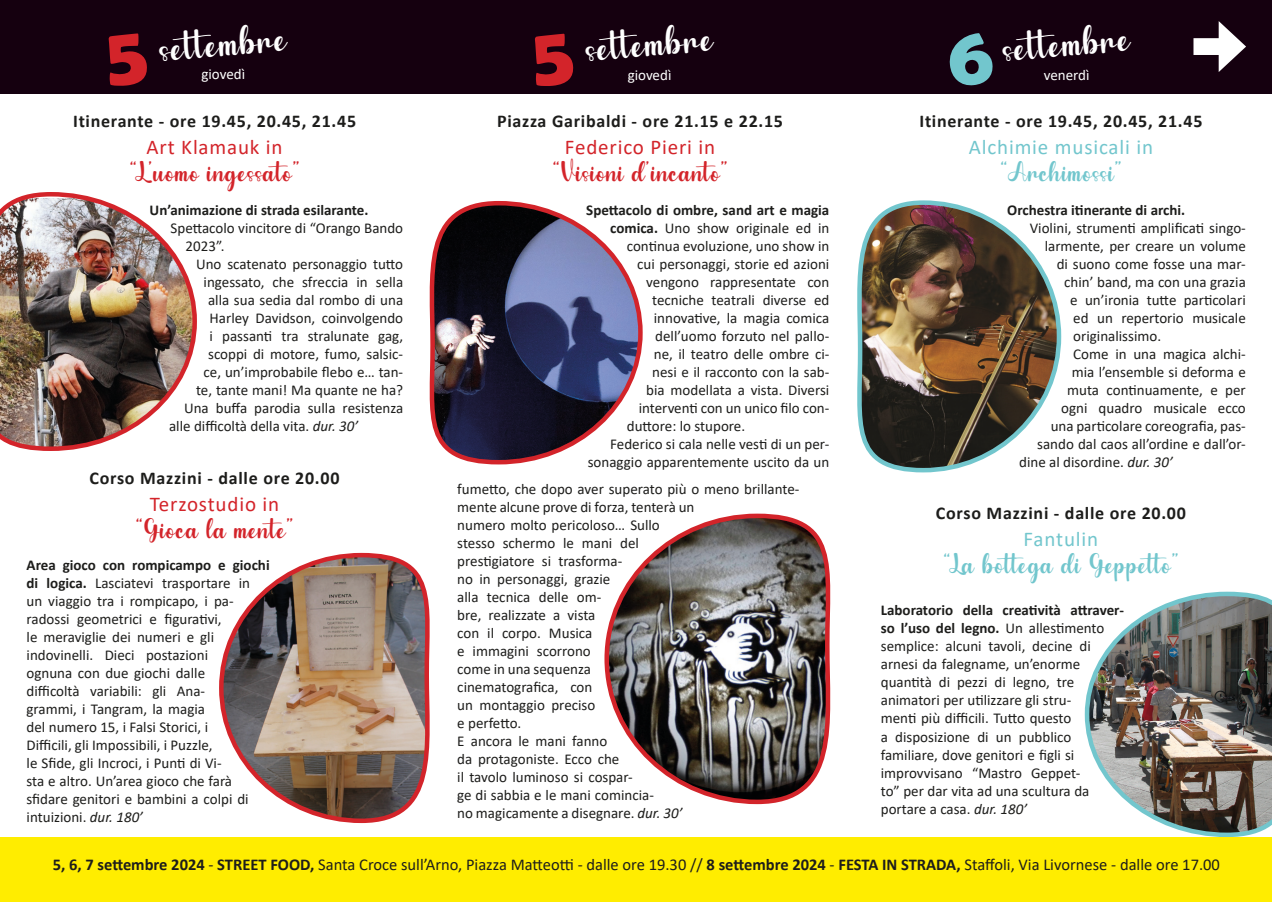
<style>
.page{position:relative;width:1272px;height:902px;background:#fff}
.page>*{position:absolute;margin:0;border:0;box-sizing:border-box;transform-origin:0 0}
.t1{font:30px "Chocolate";color:#fff}
.t2{font:21px "Chocolate";letter-spacing:.04em;color:#d3242a}
.t3{font:21px "Calibri";letter-spacing:.04em;color:#d3242a}
.t4{font:21px "Chocolate";letter-spacing:.04em;color:#72c6cd}
.t5{font:21px "Calibri";letter-spacing:.04em;color:#72c6cd}
.t6{font:700 18px "Calibri";letter-spacing:.04em;color:#1d1d1b}
.t7{font:16.5px "Calibri";color:#1d1d1b}
.t8{font:15px/18px "Calibri";color:#1d1d1b}
.t9{font:700 15px "Calibri";color:#1d1d1b}
.t10{font:15px "Calibri";color:#fff}
.s1{font-style:italic}
.s2{font-weight:700}
</style>
<div class="page">
<div style="left:0;top:0;width:1271px;height:94px;background:#15000f"></div>
<div style="left:1193px;top:38px;width:36px;height:17px;background:#fff"></div>
<svg style="left:1218px;top:21px;width:27px;height:51px"></svg>
<img style="left:0;top:192px;width:197px;height:259px">
<svg style="left:429px;top:201px;width:214px;height:264px"></svg>
<img style="left:604px;top:513px;width:227px;height:292px">
<img style="left:219px;top:552px;width:211px;height:272px">
<img style="left:857px;top:200px;width:205px;height:273px">
<img style="left:1084px;top:591px;width:187px;height:246px">
<div style="left:0;top:837px;width:1271px;height:64px;background:#ffed00"></div>
<h1 class="t1" style="left:158px;top:33px;width:129px;rotate:-5deg">settembre</h1>
<p class="t10" style="left:201px;top:64px;width:45px">giovedì</p>
<p class="t6" style="left:73px;top:108px;width:284px">Itinerante - ore 19.45, 20.45, 21.45</p>
<h2 class="t3" style="left:147px;top:132px;width:137px">Art Klamauk in</h2>
<h2 class="t2" style="left:129px;top:161px;width:172px">“L’uomo ingessato”</h2>
<p class="t9" style="left:150px;top:199px;width:220px">Un’animazione di strada esilarante.</p>
<p class="t8" style="left:186px;top:218px;width:219px;text-indent:-15px">Spettacolo vincitore di “Orango Bando<br>2023”.</p>
<p class="t8" style="left:196px;top:254px;width:208px">Uno scatenato personaggio tutto</p>
<p class="t8" style="left:204px;top:272px;width:201px">ingessato, che sfreccia in sella</p>
<p class="t8" style="left:208px;top:290px;width:196px">alla sua sedia dal rombo di una</p>
<p class="t8" style="left:210px;top:308px;width:195px">Harley Davidson, coinvolgendo</p>
<p class="t8" style="left:210px;top:326px;width:195px">i passanti tra stralunate gag,</p>
<p class="t8" style="left:208px;top:344px;width:197px">scoppi di motore, fumo, salsic-</p>
<p class="t8" style="left:204px;top:362px;width:201px">ce, un’improbabile flebo e… tan-</p>
<p class="t8" style="left:196px;top:380px;width:208px">te, tante mani! Ma quante ne ha?</p>
<p class="t8" style="left:184px;top:398px;width:221px">Una buffa parodia sulla resistenza</p>
<p class="t8" style="left:169px;top:416px;width:191px">alle difficoltà della vita. <span class="s1">dur. 30’</span></p>
<p class="t6" style="left:89px;top:465px;width:251px">Corso Mazzini - dalle ore 20.00</p>
<h2 class="t3" style="left:150px;top:490px;width:131px">Terzostudio in</h2>
<h2 class="t2" style="left:135px;top:519px;width:160px">“Gioca la mente”</h2>
<p class="t8" style="left:27px;top:555px;width:245px"><span class="s2">Area gioco con rompicampo e giochi di logica.</span> Lasciatevi trasportare in<br>un viaggio tra i rompicapo, i pa&shy;radossi geometrici e figurativi,<br>le meraviglie dei numeri e gli indovinelli. Dieci postazioni<br>ognuna con due giochi dalle<br>difficoltà variabili: gli Ana-<br>grammi, i Tangram, la magia<br>del numero 15, i Falsi Storici, i<br>Difficili, gli Impossibili, i Puzzle,<br>le Sfide, gli Incroci, i Punti di Vi-<br>sta e altro. Un’area gioco che farà sfidare genitori e bambini a colpi di intuizioni. <span class="s1">dur. 180’</span></p>
<h1 class="t1" style="left:584px;top:34px;width:129px;rotate:-5deg">settembre</h1>
<p class="t10" style="left:627px;top:64px;width:45px">giovedì</p>
<p class="t6" style="left:497px;top:108px;width:287px">Piazza Garibaldi - ore 21.15 e 22.15</p>
<h2 class="t3" style="left:565px;top:132px;width:152px">Federico Pieri in</h2>
<h2 class="t2" style="left:552px;top:161px;width:177px">“Visioni d’incanto”</h2>
<p class="t9" style="left:586px;top:199px;width:245px">Spettacolo di ombre, sand art e magia</p>
<p class="t8" style="left:610px;top:218px;width:220px"><span class="s2">comica.</span> Uno show originale ed in</p>
<p class="t8" style="left:626px;top:236px;width:204px">continua evoluzione, uno show in</p>
<p class="t8" style="left:637px;top:254px;width:193px">cui personaggi, storie ed azioni</p>
<p class="t8" style="left:646px;top:272px;width:184px">vengono rappresentate con</p>
<p class="t8" style="left:652px;top:290px;width:178px">tecniche teatrali diverse ed</p>
<p class="t8" style="left:653px;top:308px;width:177px">innovative, la magia comica</p>
<p class="t8" style="left:655px;top:326px;width:175px">dell’uomo forzuto nel pallo-</p>
<p class="t8" style="left:653px;top:344px;width:177px">ne, il teatro delle ombre ci-</p>
<p class="t8" style="left:652px;top:362px;width:178px">nesi e il racconto con la sab-</p>
<p class="t8" style="left:646px;top:380px;width:184px">bia modellata a vista. Diversi</p>
<p class="t8" style="left:638px;top:398px;width:192px">interventi con un unico filo con-</p>
<p class="t8" style="left:626px;top:416px;width:120px">duttore: lo stupore.</p>
<p class="t8" style="left:610px;top:434px;width:220px">Federico si cala nelle vesti di un per-</p>
<p class="t8" style="left:587px;top:452px;width:243px">sonaggio apparentemente uscito da un</p>
<p class="t8" style="left:457px;top:479px;width:343px">fumetto, che dopo aver superato più o meno brillante&shy;mente alcune prove di forza, tenterà un<br>numero molto pericoloso… Sullo<br>stesso schermo le mani del<br>prestigiatore si trasforma-<br>no in personaggi, grazie<br>alla tecnica delle om-<br>bre, realizzate a vista<br>con il corpo. Musica<br>e immagini scorrono<br>come in una sequenza<br>cinematografica, con<br>un montaggio preciso<br>e perfetto.<br>E ancora le mani fanno<br>da protagoniste. Ecco che<br>il tavolo luminoso si cospar-<br>ge di sabbia e le mani comincia-<br>no magicamente a disegnare. <span class="s1">dur. 30’</span></p>
<h1 class="t1" style="left:1001px;top:34px;width:129px;rotate:-5deg">settembre</h1>
<p class="t10" style="left:1043px;top:64px;width:47px">venerdì</p>
<p class="t6" style="left:919px;top:108px;width:284px">Itinerante - ore 19.45, 20.45, 21.45</p>
<h2 class="t5" style="left:968px;top:132px;width:186px">Alchimie musicali in</h2>
<h2 class="t4" style="left:1000px;top:161px;width:123px">“Archimossi”</h2>
<p class="t9" style="left:1007px;top:199px;width:179px">Orchestra itinerante di archi.</p>
<p class="t8" style="left:1029px;top:218px;width:217px">Violini, strumenti amplificati singo-</p>
<p class="t8" style="left:1044px;top:236px;width:202px">larmente, per creare un volume</p>
<p class="t8" style="left:1056px;top:254px;width:190px">di suono come fosse una mar-</p>
<p class="t8" style="left:1064px;top:272px;width:183px">chin’ band, ma con una grazia</p>
<p class="t8" style="left:1070px;top:290px;width:177px">e un’ironia tutte particolari</p>
<p class="t8" style="left:1073px;top:308px;width:174px">ed un repertorio musicale</p>
<p class="t8" style="left:1073px;top:326px;width:89px">originalissimo.</p>
<p class="t8" style="left:1073px;top:344px;width:174px">Come in una magica alchi-</p>
<p class="t8" style="left:1071px;top:362px;width:176px">mia l’ensemble si deforma e</p>
<p class="t8" style="left:1067px;top:380px;width:180px">muta continuamente, e per</p>
<p class="t8" style="left:1061px;top:398px;width:186px">ogni quadro musicale ecco</p>
<p class="t8" style="left:1050px;top:416px;width:196px">una particolare coreografia, pas-</p>
<p class="t8" style="left:1037px;top:434px;width:210px">sando dal caos all’ordine e dall’or-</p>
<p class="t8" style="left:1019px;top:452px;width:155px">dine al disordine. <span class="s1">dur. 30’</span></p>
<p class="t6" style="left:936px;top:500px;width:251px">Corso Mazzini - dalle ore 20.00</p>
<h2 class="t5" style="left:1023px;top:524px;width:76px">Fantulin</h2>
<h2 class="t4" style="left:943px;top:553px;width:237px">“La bottega di Geppetto”</h2>
<p class="t8" style="left:880px;top:601px;width:244px"><span class="s2">Laboratorio della creatività attraver&shy;so l’uso del legno.</span> Un allestimento semplice: alcuni tavoli, decine di arnesi da falegname, un’enorme quantità di pezzi di legno, tre animatori per utilizzare gli stru-<br>menti più difficili. Tutto questo<br>a disposizione di un pubblico familiare, dove genitori e figli si improvvisano “Mastro Geppet-<br>to” per dar vita ad una scultura da portare a casa. <span class="s1">dur. 180’</span></p>
<p class="t7" style="left:53px;top:852px;width:1168px"><span class="s2">5, 6, 7 settembre 2024</span> - <span class="s2">STREET FOOD,</span> Santa Croce sull’Arno, Piazza Matteotti - dalle ore 19.30 // <span class="s2">8 settembre 2024</span> - <span class="s2">FESTA IN STRADA,</span> Staffoli, Via Livornese - dalle ore 17.00</p>
</div>
